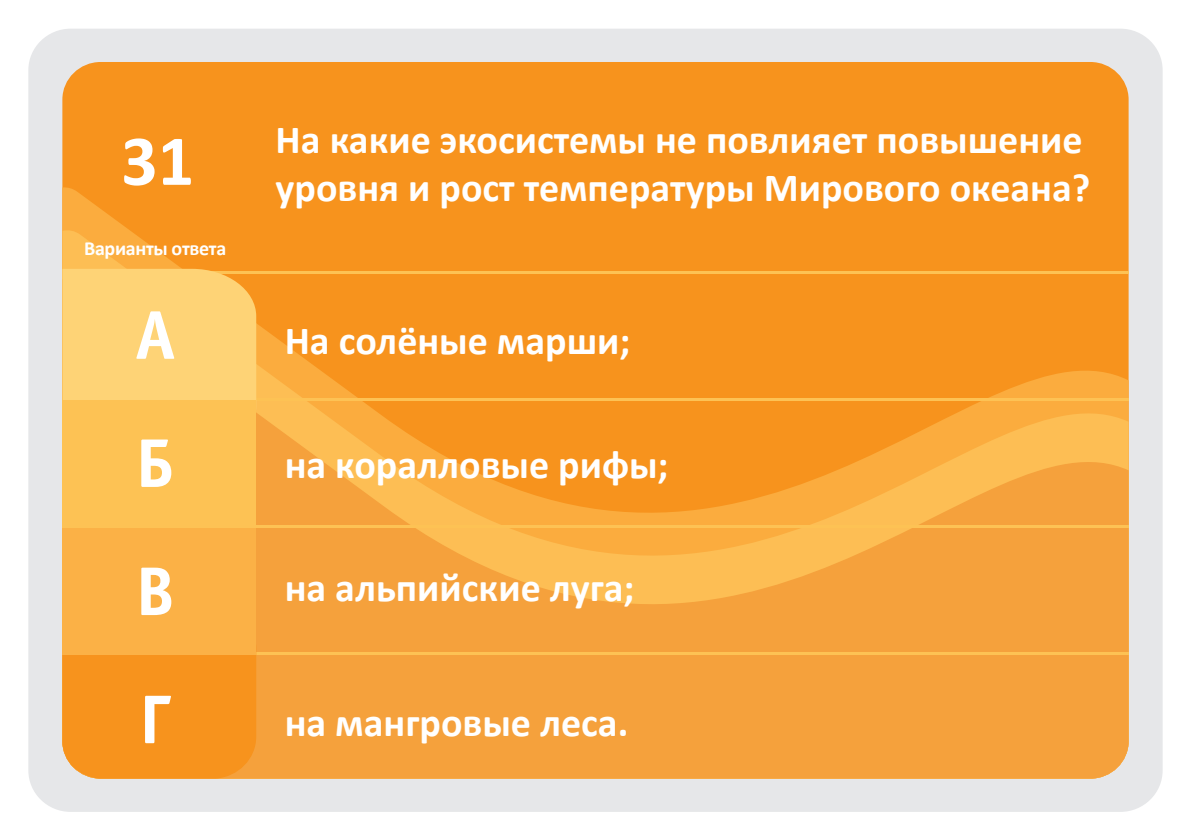
<style>
.page{position:relative;width:1191px;height:840px;background:#fff}
.page>*{position:absolute;margin:0;border:0;box-sizing:border-box;transform-origin:0 0}
.заголовки_в_тексте{font:700 72px "Calibri";color:#fff}
.t1{font:700 69.2px "Officina Sans CTT";color:#fff}
.t2{font:700 69.2px "Officina Sans C";color:#fff}
.заголовки_в_тексте-2{font:700 40px/48px "Calibri";color:#fff}
.t3{font:700 20px "Calibri";letter-spacing:-.015em;color:#fff}
</style>
<div class="page">
<div style="left:28px;top:29px;width:1134px;height:781px;background:#e6e7e9;border-radius:42px"></div>
<div style="left:62px;top:62px;width:1066px;height:716px;background:#f7931d;border-radius:38px"></div>
<svg style="left:62px;top:229px;width:1066px;height:45px"></svg>
<svg style="left:256px;top:313px;width:872px;height:465px;fill:#f5a13c"></svg>
<hr style="left:185px;top:271px;width:943px;height:2px;background:#fdc254">
<hr style="left:256px;top:397px;width:872px;height:3px;background:#fdc254">
<hr style="left:256px;top:524px;width:872px;height:3px;background:#fdc254">
<hr style="left:256px;top:651px;width:872px;height:3px;background:#fdc254">
<svg style="left:62px;top:654px;width:194px;height:124px"></svg>
<div style="left:62px;top:527px;width:194px;height:127px;background:#fbb146"></div>
<div style="left:62px;top:269px;width:194px;height:131px;background:#fed376"></div>
<div style="left:62px;top:400px;width:194px;height:127px;background:#fdc254"></div>
<p class="заголовки_в_тексте" style="left:121px;top:110px;width:75px">31</p>
<p class="t3" style="left:84px;top:234px;width:144px">Варианты ответа</p>
<h2 class="t1" style="left:135px;top:296px;width:42px">A</h2>
<h2 class="t2" style="left:135px;top:424px;width:42px">Б</h2>
<h2 class="t1" style="left:135px;top:552px;width:42px">B</h2>
<h2 class="t2" style="left:139px;top:680px;width:34px">Г</h2>
<p class="заголовки_в_тексте-2" style="left:276px;top:115px;width:816px">На какие экосистемы не повлияет повышение уровня и рост температуры Мирового океана?</p>
<p class="заголовки_в_тексте-2" style="left:285px;top:316px;width:347px">На солёные марши;</p>
<p class="заголовки_в_тексте-2" style="left:285px;top:439px;width:385px">на коралловые рифы;</p>
<p class="заголовки_в_тексте-2" style="left:285px;top:562px;width:351px">на альпийские луга;</p>
<p class="заголовки_в_тексте-2" style="left:285px;top:697px;width:345px">на мангровые леса.</p>
</div>
